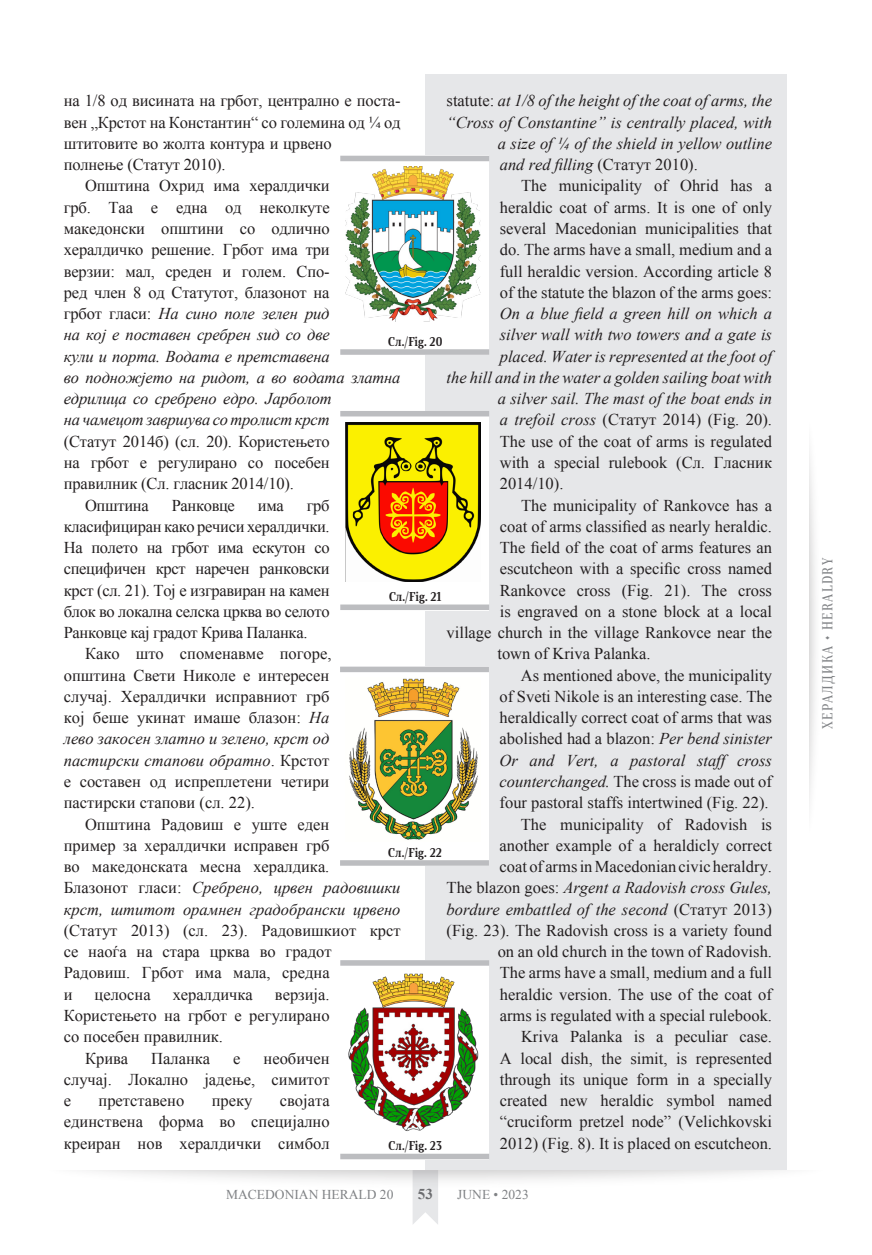
<style>
.page{position:relative;width:872px;height:1255px;background:#fff}
.page>*{position:absolute;margin:0;border:0;box-sizing:border-box;transform-origin:0 0}
._1_ГЛАВЕН_ТЕКСТ{font:16.5px/21.3px "Times New Roman";color:#231f20;text-align:justify}
._1_ГЛАВЕН_ТЕКСТ-2{font:italic 16.5px "Times New Roman";color:#231f20}
._1_ГЛАВЕН_ТЕКСТ-3{font:16.5px "Times New Roman";letter-spacing:-.02em;color:#231f20}
.t1{font:700 15px "Times New Roman";color:#6c6d70}
.t2{font:13.5px "Times New Roman";color:#808285}
.t3{font:13.5px "Skola Serif Cn";letter-spacing:.1em;color:#808285}
.ПОД_СЛИКА_1{font:700 12px "Skola Serif Cn";color:#231f20}
.s1{font-style:italic}
.s2{font-style:normal}
</style>
<div class="page">
<img style="left:90px;top:1170px;width:692px;height:54px">
<div style="left:425px;top:74px;width:362px;height:1095px;background:#e6e7e9"></div>
<div style="left:340px;top:156px;width:149px;height:199px;background:#fff"></div>
<div style="left:340px;top:156px;width:149px;height:5px;background:#bcbdc0"></div>
<div style="left:340px;top:349px;width:149px;height:6px;background:#bcbdc0"></div>
<img style="left:346px;top:167px;width:135px;height:154px">
<div style="left:340px;top:411px;width:149px;height:199px;background:#fff"></div>
<div style="left:340px;top:411px;width:149px;height:5px;background:#bcbdc0"></div>
<div style="left:340px;top:604px;width:149px;height:6px;background:#bcbdc0"></div>
<img style="left:346px;top:422px;width:135px;height:160px">
<div style="left:340px;top:666px;width:149px;height:199px;background:#fff"></div>
<div style="left:340px;top:666px;width:149px;height:6px;background:#bcbdc0"></div>
<div style="left:340px;top:860px;width:149px;height:5px;background:#bcbdc0"></div>
<img style="left:349px;top:678px;width:129px;height:162px">
<div style="left:340px;top:960px;width:149px;height:199px;background:#fff"></div>
<div style="left:340px;top:960px;width:149px;height:5px;background:#bcbdc0"></div>
<div style="left:340px;top:1153px;width:149px;height:6px;background:#bcbdc0"></div>
<img style="left:348px;top:973px;width:131px;height:158px">
<p class="_1_ГЛАВЕН_ТЕКСТ" style="left:64px;top:90px;width:338px;text-align:left">на 1/8 од висината на грбот, централно е поста&shy;вен „Крстот на Константин“ со големина од ¼ од штитовите во жолта контура и црвено<br>полнење (Статут 2010).</p>
<p class="_1_ГЛАВЕН_ТЕКСТ" style="left:64px;top:175px;width:338px;text-align:left;text-indent:21px">Општина Охрид има хералдички<br>грб. Таа е една од неколкуте македонски општини со одлично хералдичко решение. Грбот има три<br>верзии: мал, среден и голем. Спо-<br>ред член 8 од Статутот, блазонот на<br>грбот гласи: <span class="s1">На сино поле зелен рид<br>на кој е поставен сребрен ѕид со две<br>кули и порта. Водата е претставена<br>во подножјето на ридот, а во водата златна едрилица со сребрено едро. Јарболот<br>на чамецот завршува со тролист крст<br></span>(Статут 2014б) (сл. 20). Користењето<br>на грбот е регулирано со посебен правилник (Сл. гласник 2014/10).</p>
<p class="_1_ГЛАВЕН_ТЕКСТ-3" style="left:85px;top:494px;width:65px">Општина</p>
<p class="_1_ГЛАВЕН_ТЕКСТ-3" style="left:172px;top:494px;width:65px">Ранковце</p>
<p class="_1_ГЛАВЕН_ТЕКСТ" style="left:258px;top:494px;width:27px">има</p>
<p class="_1_ГЛАВЕН_ТЕКСТ-2" style="left:446px;top:89px;width:327px"><span class="s2">statute:</span> at 1/8 of the height of the coat of arms, the</p>
<p class="_1_ГЛАВЕН_ТЕКСТ-2" style="left:446px;top:111px;width:327px">“Cross of Constantine” is centrally placed, with</p>
<p class="_1_ГЛАВЕН_ТЕКСТ-2" style="left:497px;top:132px;width:276px">a size of ¼ of the shield in yellow outline</p>
<p class="_1_ГЛАВЕН_ТЕКСТ-2" style="left:500px;top:153px;width:200px">and red filling <span class="s2">(Статут 2010).</span></p>
<p class="_1_ГЛАВЕН_ТЕКСТ" style="left:521px;top:175px;width:252px">The municipality of Ohrid has a</p>
<p class="_1_ГЛАВЕН_ТЕКСТ" style="left:500px;top:196px;width:274px">heraldic coat of arms. It is one of only</p>
<p class="_1_ГЛАВЕН_ТЕКСТ" style="left:500px;top:217px;width:274px">several Macedonian municipalities that</p>
<p class="_1_ГЛАВЕН_ТЕКСТ" style="left:500px;top:239px;width:274px">do. The arms have a small, medium and a</p>
<p class="_1_ГЛАВЕН_ТЕКСТ" style="left:500px;top:260px;width:274px">full heraldic version. According article 8</p>
<p class="_1_ГЛАВЕН_ТЕКСТ" style="left:500px;top:281px;width:274px">of the statute the blazon of the arms goes:</p>
<p class="_1_ГЛАВЕН_ТЕКСТ-2" style="left:500px;top:302px;width:274px">On a blue field a green hill on which a</p>
<p class="_1_ГЛАВЕН_ТЕКСТ-2" style="left:500px;top:323px;width:274px">silver wall with two towers and a gate is</p>
<p class="_1_ГЛАВЕН_ТЕКСТ-2" style="left:500px;top:345px;width:274px">placed. Water is represented at the foot of</p>
<p class="_1_ГЛАВЕН_ТЕКСТ-2" style="left:446px;top:366px;width:327px">the hill and in the water a golden sailing boat with</p>
<p class="_1_ГЛАВЕН_ТЕКСТ-2" style="left:497px;top:387px;width:276px">a silver sail. The mast of the boat ends in</p>
<p class="_1_ГЛАВЕН_ТЕКСТ" style="left:500px;top:409px;width:274px"><span class="s1">a trefoil cross</span> (Статут 2014) (Fig. 20).</p>
<p class="_1_ГЛАВЕН_ТЕКСТ" style="left:500px;top:430px;width:274px">The use of the coat of arms is regulated</p>
<p class="_1_ГЛАВЕН_ТЕКСТ" style="left:500px;top:451px;width:274px">with a special rulebook (Сл. Гласник</p>
<p class="_1_ГЛАВЕН_ТЕКСТ" style="left:500px;top:473px;width:65px">2014/10).</p>
<p class="_1_ГЛАВЕН_ТЕКСТ" style="left:521px;top:494px;width:252px">The municipality of Rankovce has a</p>
<p class="_1_ГЛАВЕН_ТЕКСТ" style="left:500px;top:515px;width:274px">coat of arms classified as nearly heraldic.</p>
<p class="_1_ГЛАВЕН_ТЕКСТ" style="left:500px;top:536px;width:274px">The field of the coat of arms features an</p>
<p class="_1_ГЛАВЕН_ТЕКСТ" style="left:500px;top:558px;width:274px">escutcheon with a specific cross named</p>
<p class="_1_ГЛАВЕН_ТЕКСТ" style="left:500px;top:579px;width:274px">Rankovce cross (Fig. 21). The cross</p>
<p class="_1_ГЛАВЕН_ТЕКСТ" style="left:500px;top:600px;width:274px">is engraved on a stone block at a local</p>
<p class="_1_ГЛАВЕН_ТЕКСТ" style="left:446px;top:621px;width:327px">village church in the village Rankovce near the</p>
<p class="_1_ГЛАВЕН_ТЕКСТ" style="left:497px;top:643px;width:155px">town of Kriva Palanka.</p>
<p class="_1_ГЛАВЕН_ТЕКСТ" style="left:499px;top:664px;width:274px;text-indent:21px">As mentioned above, the municipality of Sveti Nikole is an interesting case. The heraldically correct coat of arms that was abolished had a blazon: <span class="s1">Per bend sinister Or and Vert, a pastoral staff cross counterchanged.</span> The cross is made out of four pastoral staffs intertwined (Fig. 22).</p>
<p class="_1_ГЛАВЕН_ТЕКСТ" style="left:446px;top:813px;width:327px;text-align:right">The municipality of Radovish is<br>another example of a heraldicly correct<br>coat of arms in Macedonian civic heraldry.<br>The blazon goes: <span class="s1">Argent a Radovish cross Gules, bordure embattled of the second</span> (Статут 2013) (Fig. 23). The Radovish cross is a variety found on an old church in the town of Radovish.<br>The arms have a small, medium and a full heraldic version. The use of the coat of<br>arms is regulated with a special rulebook.</p>
<p class="_1_ГЛАВЕН_ТЕКСТ" style="left:500px;top:1025px;width:274px;text-indent:21px">Kriva Palanka is a peculiar case.<br>A local dish, the simit, is represented through its unique form in a specially created new heraldic symbol named “cruciform pretzel node” (Velichkovski 2012) (Fig. 8). It is placed on escutcheon.</p>
<p class="ПОД_СЛИКА_1" style="left:388px;top:334px;width:56px">Сл./Fig. 20</p>
<p class="_1_ГЛАВЕН_ТЕКСТ" style="left:64px;top:494px;width:267px;text-indent:243px">грб класифициран како речиси хералдички.<br>На полето на грбот има ескутон со специфичен крст наречен ранковски крст (сл. 21). Тој е изгравиран на камен блок во локална селска црква во селото Ранковце кај градот Крива Паланка.</p>
<p class="_1_ГЛАВЕН_ТЕКСТ" style="left:64px;top:643px;width:269px;text-align:left;text-indent:21px">Како што споменавме погоре, општина Свети Николе е интересен случај. Хералдички исправниот грб кој беше укинат имаше блазон: <span class="s1">На лево закосен златно и зелено, крст од пастирски стапови обратно</span>. Крстот е составен од испреплетени четири пастирски стапови (сл. 22).</p>
<p class="_1_ГЛАВЕН_ТЕКСТ" style="left:64px;top:813px;width:338px;text-align:left;text-indent:21px">Општина Радовиш е уште еден<br>пример за хералдички исправен грб<br>во македонската месна хералдика.<br>Блазонот гласи: <span class="s1">Сребрено, црвен радовишки крст, штитот орамнен градобрански црвено </span>(Статут 2013) (сл. 23). Радовишкиот крст се наоѓа на стара црква во градот<br>Радовиш. Грбот има мала, средна<br>и</p>
<p class="ПОД_СЛИКА_1" style="left:389px;top:589px;width:54px">Сл./Fig. 21</p>
<p class="ПОД_СЛИКА_1" style="left:388px;top:845px;width:55px">Сл./Fig. 22</p>
<p class="_1_ГЛАВЕН_ТЕКСТ" style="left:64px;top:983px;width:267px;text-indent:211px">верзија.<br>Користењето на грбот е регулирано со посебен правилник.</p>
<p class="_1_ГЛАВЕН_ТЕКСТ" style="left:85px;top:1047px;width:45px">Крива</p>
<p class="_1_ГЛАВЕН_ТЕКСТ" style="left:151px;top:1047px;width:60px">Паланка</p>
<p class="_1_ГЛАВЕН_ТЕКСТ" style="left:233px;top:1047px;width:9px">е</p>
<p class="_1_ГЛАВЕН_ТЕКСТ" style="left:95px;top:983px;width:58px">целосна</p>
<p class="_1_ГЛАВЕН_ТЕКСТ" style="left:173px;top:983px;width:82px">хералдичка</p>
<p class="_1_ГЛАВЕН_ТЕКСТ" style="left:64px;top:1047px;width:267px;text-indent:200px">необичен случај. Локално јадење, симитот е</p>
<p class="_1_ГЛАВЕН_ТЕКСТ" style="left:64px;top:1089px;width:267px;text-indent:216px">својата единствена форма во специјално креиран нов хералдички симбол</p>
<p class="_1_ГЛАВЕН_ТЕКСТ" style="left:99px;top:1089px;width:87px">претставено</p>
<p class="_1_ГЛАВЕН_ТЕКСТ" style="left:212px;top:1089px;width:42px">преку</p>
<p class="ПОД_СЛИКА_1" style="left:388px;top:1138px;width:55px">Сл./Fig. 23</p>
<p class="t2" style="left:226px;top:1184px;width:169px">MACEDONIAN HERALD 20</p>
<p class="t1" style="left:418px;top:1183px;width:16px">53</p>
<p class="t2" style="left:457px;top:1184px;width:73px">JUNE • 2023</p>
<p class="t3" style="left:819px;top:729px;width:173px;rotate:-90deg">ХЕРАЛДИКА • HERALDRY</p>
</div>
